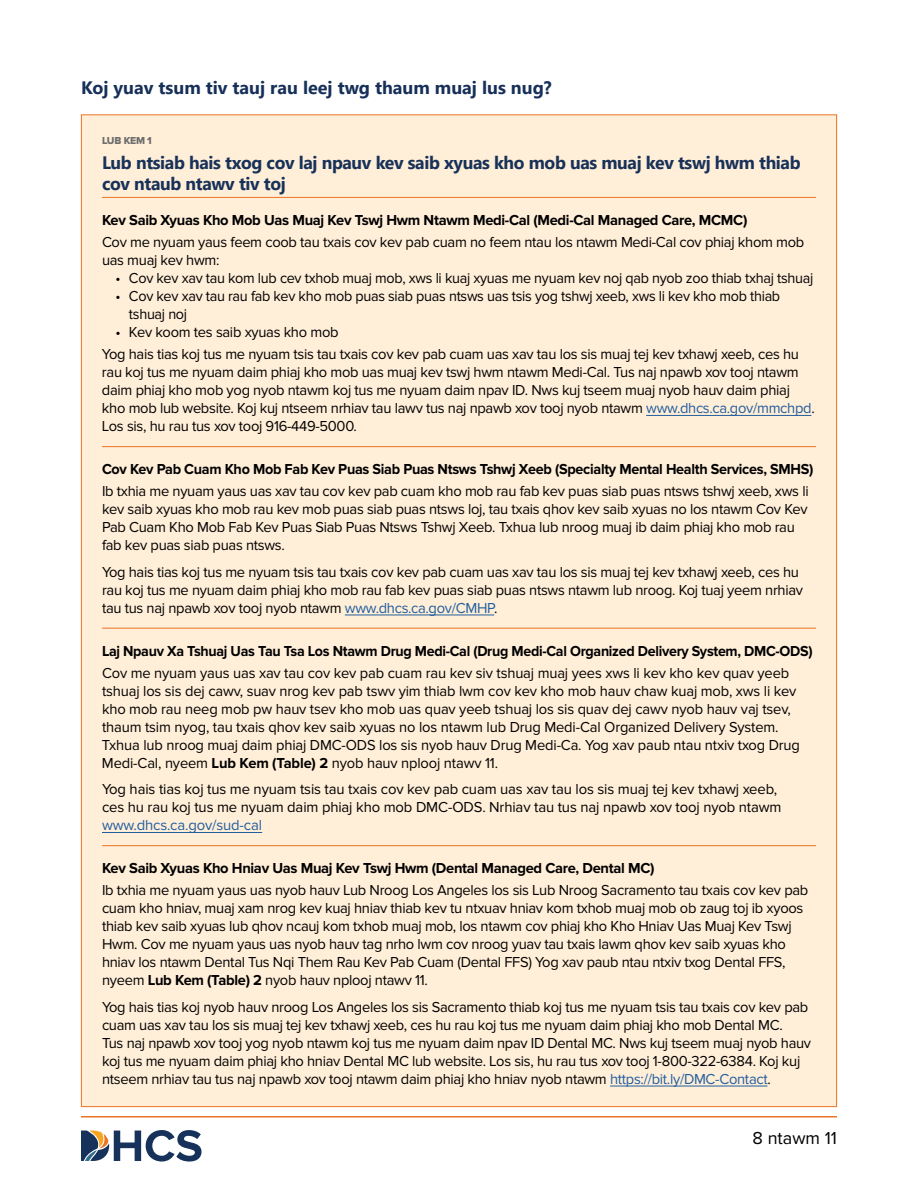
<style>
.page{position:relative;width:918px;height:1188px;background:#fff}
.page>*{position:absolute;margin:0;border:0;box-sizing:border-box;transform-origin:0 0}
.t1{font:700 18px/21px "Segoe UI";letter-spacing:-.02em;color:#173159}
.t2{font:700 18px "Segoe UI";color:#173059}
.t3{font:18px "Proxima Nova";color:#000}
.t4{font:15px/18px "Proxima Nova";letter-spacing:-.02em;color:#000}
.t5{font:15px/18px "Proxima Nova";letter-spacing:-.02em;color:#000;scale:.96 1}
.t6{font:700 15px "Proxima Nova";letter-spacing:-.02em;color:#000}
.t7{font:700 15px "Proxima Nova";letter-spacing:-.02em;color:#000;scale:.95 1}
.t8{font:700 15px "Proxima Nova";letter-spacing:-.02em;color:#000;scale:.96 1}
.t9{font:10.5px "Proxima Nova Extrabld";letter-spacing:-.02em;color:#6e6e6e}
.s1{color:#215e9e}
.s2{font-weight:700}
</style>
<div class="page">
<hr style="left:81px;top:1116px;width:756px;height:2px;background:#ec7424">
<svg style="left:81px;top:1130px;width:121px;height:32px"></svg>
<div style="left:81px;top:115px;width:756px;height:992px;background:#ffeed8"></div>
<hr style="left:102px;top:845px;width:714px;height:1px;background:#ec7424">
<hr style="left:102px;top:628px;width:714px;height:1px;background:#ec7424">
<hr style="left:102px;top:446px;width:714px;height:1px;background:#ec7424">
<hr style="left:102px;top:197px;width:714px;height:1px;background:#ec7424">
<hr style="left:646px;top:415px;width:165px;height:1px;background:#215e9e">
<hr style="left:345px;top:615px;width:149px;height:1px;background:#215e9e">
<hr style="left:102px;top:832px;width:160px;height:1px;background:#215e9e">
<hr style="left:610px;top:1086px;width:157px;height:1px;background:#215e9e">
<h3 class="t2" style="left:81px;top:71px;width:472px">Koj yuav tsum tiv tauj rau leej twg thaum muaj lus nug?</h3>
<p class="t9" style="left:102px;top:135px;width:51px">LUB KEM 1</p>
<h4 class="t1" style="left:102px;top:151px;width:700px">Lub ntsiab hais txog cov laj npauv kev saib xyuas kho mob uas muaj kev tswj hwm thiab cov ntaub ntawv tiv toj</h4>
<h5 class="t6" style="left:102px;top:211px;width:647px">Kev Saib Xyuas Kho Mob Uas Muaj Kev Tswj Hwm Ntawm Medi-Cal (Medi-Cal Managed Care, MCMC)</h5>
<p class="t4" style="left:102px;top:233px;width:704px">Cov me nyuam yaus feem coob tau txais cov kev pab cuam no feem ntau los ntawm Medi-Cal cov phiaj khom mob uas muaj kev hwm:</p>
<p class="t5" style="left:116px;top:269px;width:728px">• Cov kev xav tau kom lub cev txhob muaj mob, xws li kuaj xyuas me nyuam kev noj qab nyob zoo thiab txhaj tshuaj</p>
<p class="t5" style="left:129px;top:287px;width:680px;text-indent:-13px">• Cov kev xav tau rau fab kev kho mob puas siab puas ntsws uas tsis yog tshwj xeeb, xws li kev kho mob thiab tshuaj noj</p>
<p class="t4" style="left:116px;top:323px;width:225px">• Kev koom tes saib xyuas kho mob</p>
<p class="t4" style="left:102px;top:346px;width:714px">Yog hais tias koj tus me nyuam tsis tau txais cov kev pab cuam uas xav tau los sis muaj tej kev txhawj xeeb, ces hu rau koj tus me nyuam daim phiaj kho mob uas muaj kev tswj hwm ntawm Medi-Cal. Tus naj npawb xov tooj ntawm daim phiaj kho mob yog nyob ntawm koj tus me nyuam daim npav ID. Nws kuj tseem muaj nyob hauv daim phiaj kho mob lub website. Koj kuj ntseem nrhiav tau lawv tus naj npawb xov tooj nyob ntawm <span class="s1">www.dhcs.ca.gov/mmchpd</span>.<br>Los sis, hu rau tus xov tooj 916-449-5000.</p>
<h5 class="t8" style="left:102px;top:460px;width:743px">Cov Kev Pab Cuam Kho Mob Fab Kev Puas Siab Puas Ntsws Tshwj Xeeb (Specialty Mental Health Services, SMHS)</h5>
<p class="t4" style="left:102px;top:483px;width:708px">Ib txhia me nyuam yaus uas xav tau cov kev pab cuam kho mob rau fab kev puas siab puas ntsws tshwj xeeb, xws li kev saib xyuas kho mob rau kev mob puas siab puas ntsws loj, tau txais qhov kev saib xyuas no los ntawm Cov Kev Pab Cuam Kho Mob Fab Kev Puas Siab Puas Ntsws Tshwj Xeeb. Txhua lub nroog muaj ib daim phiaj kho mob rau fab kev puas siab puas ntsws.</p>
<p class="t4" style="left:102px;top:563px;width:703px">Yog hais tias koj tus me nyuam tsis tau txais cov kev pab cuam uas xav tau los sis muaj tej kev txhawj xeeb, ces hu rau koj tus me nyuam daim phiaj kho mob rau fab kev puas siab puas ntsws ntawm lub nroog. Koj tuaj yeem nrhiav tau tus naj npawb xov tooj nyob ntawm <span class="s1">www.dhcs.ca.gov/CMHP</span>.</p>
<h5 class="t7" style="left:102px;top:642px;width:750px">Laj Npauv Xa Tshuaj Uas Tau Tsa Los Ntawm Drug Medi-Cal (Drug Medi-Cal Organized Delivery System, DMC-ODS)</h5>
<p class="t4" style="left:102px;top:664px;width:700px">Cov me nyuam yaus uas xav tau cov kev pab cuam rau kev siv tshuaj muaj yees xws li kev kho kev quav yeeb tshuaj los sis dej cawv, suav nrog kev pab tswv yim thiab lwm cov kev kho mob hauv chaw kuaj mob, xws li kev kho mob rau neeg mob pw hauv tsev kho mob uas quav yeeb tshuaj los sis quav dej cawv nyob hauv vaj tsev, thaum tsim nyog, tau txais qhov kev saib xyuas no los ntawm lub Drug Medi-Cal Organized Delivery System.<br>Txhua lub nroog muaj daim phiaj DMC-ODS los sis nyob hauv Drug Medi-Ca. Yog xav paub ntau ntxiv txog Drug Medi-Cal, nyeem <span class="s2">Lub Kem (Table) 2</span> nyob hauv nplooj ntawv 11.</p>
<p class="t4" style="left:102px;top:781px;width:681px">Yog hais tias koj tus me nyuam tsis tau txais cov kev pab cuam uas xav tau los sis muaj tej kev txhawj xeeb, ces hu rau koj tus me nyuam daim phiaj kho mob DMC-ODS. Nrhiav tau tus naj npawb xov tooj nyob ntawm <span class="s1">www.dhcs.ca.gov/sud-cal</span></p>
<h5 class="t6" style="left:102px;top:859px;width:554px">Kev Saib Xyuas Kho Hniav Uas Muaj Kev Tswj Hwm (Dental Managed Care, Dental MC)</h5>
<p class="t4" style="left:102px;top:882px;width:708px">Ib txhia me nyuam yaus uas nyob hauv Lub Nroog Los Angeles los sis Lub Nroog Sacramento tau txais cov kev pab cuam kho hniav, muaj xam nrog kev kuaj hniav thiab kev tu ntxuav hniav kom txhob muaj mob ob zaug toj ib xyoos thiab kev saib xyuas lub qhov ncauj kom txhob muaj mob, los ntawm cov phiaj kho Kho Hniav Uas Muaj Kev Tswj Hwm. Cov me nyuam yaus uas nyob hauv tag nrho lwm cov nroog yuav tau txais lawm qhov kev saib xyuas kho hniav los ntawm Dental Tus Nqi Them Rau Kev Pab Cuam (Dental FFS) Yog xav paub ntau ntxiv txog Dental FFS, nyeem <span class="s2">Lub Kem (Table) 2</span> nyob hauv nplooj ntawv 11.</p>
<p class="t4" style="left:102px;top:998px;width:711px">Yog hais tias koj nyob hauv nroog Los Angeles los sis Sacramento thiab koj tus me nyuam tsis tau txais cov kev pab cuam uas xav tau los sis muaj tej kev txhawj xeeb, ces hu rau koj tus me nyuam daim phiaj kho mob Dental MC.<br>Tus naj npawb xov tooj yog nyob ntawm koj tus me nyuam daim npav ID Dental MC. Nws kuj tseem muaj nyob hauv koj tus me nyuam daim phiaj kho hniav Dental MC lub website. Los sis, hu rau tus xov tooj 1-800-322-6384. Koj kuj ntseem nrhiav tau tus naj npawb xov tooj ntawm daim phiaj kho hniav nyob ntawm <span class="s1">https://bit.ly/DMC-Contact</span>.</p>
<p class="t3" style="left:753px;top:1128px;width:86px">8 ntawm 11</p>
</div>
